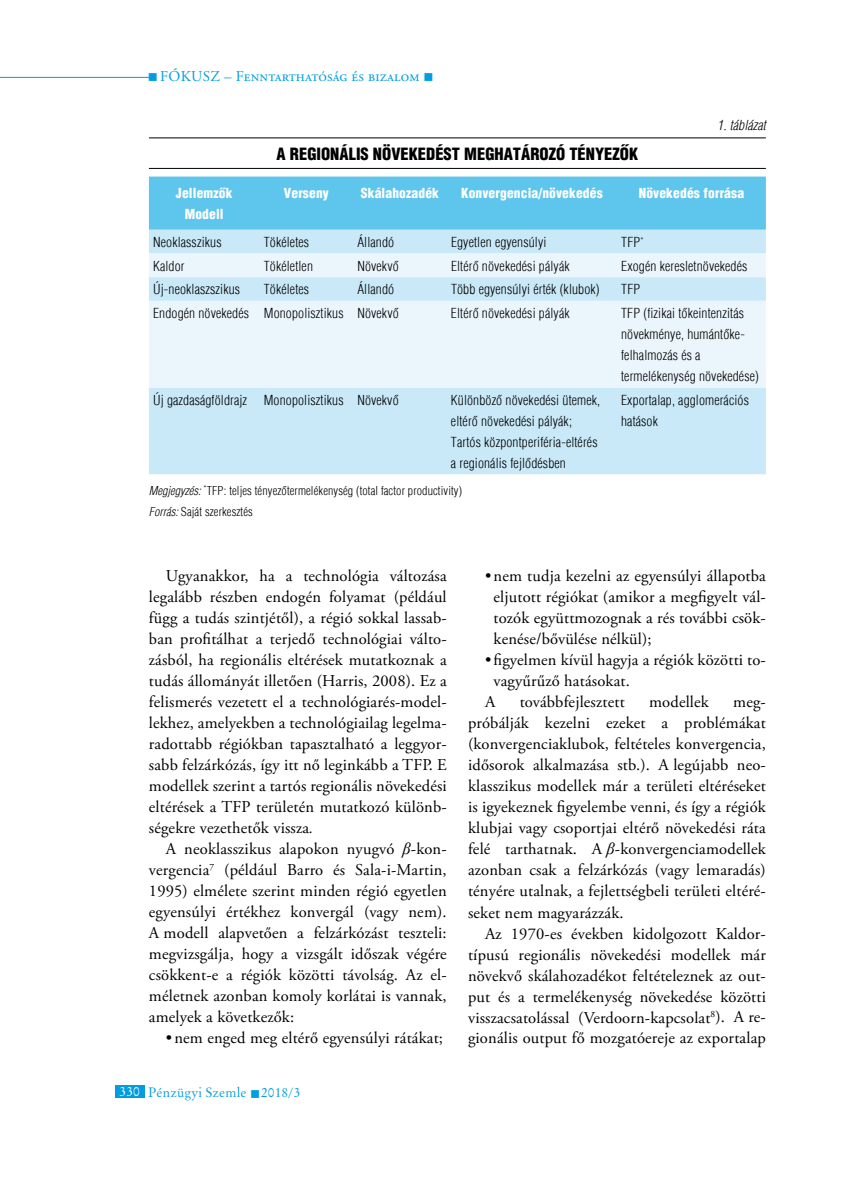
<style>
.page{position:relative;width:851px;height:1191px;background:#fff}
.page>*{position:absolute;margin:0;border:0;box-sizing:border-box;transform-origin:0 0}
.t1{font:16.5px/21px "Adobe Garamond Pro";letter-spacing:.005em;color:#000;text-align:justify}
.t2{font:900 condensed 16.5px "H Helvetica";color:#000}
.t3{font:15px "Adobe Garamond Pro";letter-spacing:.01em;color:#009ee0}
.t4{font:300 condensed 13.5px/21px "H Helvetica";letter-spacing:.01em;color:#000}
.t5{font:900 condensed 13.5px/21px "H Helvetica";letter-spacing:.01em;color:#fff;text-align:center}
.t6{font:13.5px "Original Garamond HU Normal";letter-spacing:.01em;color:#009ee0}
.t7{font:italic 300 condensed 13.5px "H Helvetica";letter-spacing:.01em;color:#000}
.t8{font:300 condensed 12px/21px "H Helvetica";letter-spacing:.01em;color:#000}
.s1{font-style:italic}
.s2{font-family:"Times New Roman";font-style:italic}
.s3{color:#fff}
</style>
<div class="page">
<hr style="left:0;top:77px;width:149px;height:1px;background:#009ee0">
<div style="left:115px;top:1084px;width:30px;height:13px;background:#009ee0"></div>
<hr style="left:149px;top:137px;width:616px;height:1px;background:#000">
<hr style="left:149px;top:168px;width:616px;height:1px;background:#000">
<div style="left:149px;top:176px;width:616px;height:54px;background:#5ec5ed"></div>
<div style="left:149px;top:230px;width:616px;height:244px;background:#c9e9f8"></div>
<svg style="left:149px;top:253px;width:616px;height:134px;background:#e5f3fb"></svg>
<p class="t3" style="left:148px;top:67px;width:287px">■ fókusz – Fenntarthatóság és bizalom ■</p>
<p class="t2" style="left:276px;top:143px;width:363px">A regionális növekedést meghatározó tényezők</p>
<p class="t7" style="left:717px;top:117px;width:50px">1. táblázat</p>
<p class="t5" style="left:176px;top:182px;width:58px">Jellemzők<br>Modell</p>
<p class="t5" style="left:284px;top:182px;width:47px">Verseny</p>
<p class="t5" style="left:361px;top:182px;width:79px">Skálahozadék</p>
<p class="t5" style="left:461px;top:182px;width:143px">Konvergencia/növekedés</p>
<p class="t5" style="left:638px;top:182px;width:107px">Növekedés forrása</p>
<p class="t4" style="left:153px;top:232px;width:70px">Neoklasszikus</p>
<p class="t4" style="left:264px;top:232px;width:47px">Tökéletes</p>
<p class="t4" style="left:357px;top:232px;width:38px">Állandó</p>
<p class="t4" style="left:451px;top:232px;width:97px">Egyetlen egyensúlyi</p>
<p class="t4" style="left:621px;top:232px;width:24px">TFP<sup>*</sup></p>
<p class="t4" style="left:153px;top:255px;width:33px">Kaldor</p>
<p class="t4" style="left:264px;top:255px;width:51px">Tökéletlen</p>
<p class="t4" style="left:357px;top:255px;width:43px">Növekvő</p>
<p class="t4" style="left:451px;top:255px;width:120px">Eltérő növekedési pályák</p>
<p class="t4" style="left:621px;top:255px;width:128px">Exogén keresletnövekedés</p>
<p class="t4" style="left:153px;top:279px;width:88px">Új-neoklaszszikus</p>
<p class="t4" style="left:264px;top:279px;width:47px">Tökéletes</p>
<p class="t4" style="left:357px;top:279px;width:38px">Állandó</p>
<p class="t4" style="left:451px;top:279px;width:150px">Több egyensúlyi érték (klubok)</p>
<p class="t4" style="left:621px;top:279px;width:21px">TFP</p>
<p class="t4" style="left:153px;top:303px;width:247px">Endogén növekedés Monopolisztikus Növekvő</p>
<p class="t4" style="left:451px;top:303px;width:120px">Eltérő növekedési pályák</p>
<p class="t4" style="left:621px;top:303px;width:139px">TFP (fizikai tőkeintenzitás növekménye, humántőke&shy;felhalmozás és a termelékenység növekedése)</p>
<p class="t4" style="left:153px;top:389px;width:247px">Új gazdaságföldrajz Monopolisztikus Növekvő</p>
<p class="t4" style="left:451px;top:389px;width:151px">Különböző növekedési ütemek, eltérő növekedési pályák;<br>Tartós központperiféria-eltérés a regionális fejlődésben</p>
<p class="t4" style="left:621px;top:389px;width:129px">Exportalap, agglomerációs hatások</p>
<p class="t8" style="left:149px;top:480px;width:314px"><span class="s1">Megjegyzés:</span> <sup>*</sup>TFP: teljes tényezőtermelékenység (total factor productivity)<br><span class="s1">Forrás:</span> Saját szerkesztés</p>
<p class="t1" style="left:149px;top:566px;width:299px;text-indent:17px">Ugyanakkor, ha a technológia változása legalább részben endogén folyamat (például függ a tudás szintjétől), a régió sokkal lassab&shy;ban profitálhat a terjedő technológiai válto&shy;zásból, ha regionális eltérések mutatkoznak a tudás állományát illetően (Harris, 2008). Ez a felismerés vezetett el a technológiarés-model&shy;lekhez, amelyekben a technológiailag legelma&shy;radottabb régiókban tapasztalható a leggyor&shy;sabb felzárkózás, így itt nő leginkább a TFP. E modellek szerint a tartós regionális növekedési eltérések a TFP területén mutatkozó különb&shy;ségekre vezethetők vissza<span class="s1">.</span></p>
<p class="t1" style="left:149px;top:839px;width:299px;text-indent:17px">A neoklasszikus alapokon nyugvó <span class="s2">β</span>-kon&shy;vergencia<sup>7</sup> (például Barro és Sala-i-Martin, 1995) elmélete szerint minden régió egyetlen egyensúlyi értékhez konvergál (vagy nem).<br>A modell alapvetően a felzárkózást teszteli: megvizsgálja, hogy a vizsgált időszak végére csökkent-e a régiók közötti távolság. Az el&shy;méletnek azonban komoly korlátai is vannak, amelyek a következők:</p>
<p class="t1" style="left:166px;top:1028px;width:278px">• nem enged meg eltérő egyensúlyi rátákat;</p>
<p class="t6" style="left:120px;top:1084px;width:182px"><span class="s3">330</span> Pénzügyi Szemle ■ 2018/3</p>
<p class="t1" style="left:493px;top:566px;width:274px;text-indent:-8px">• nem tudja kezelni az egyensúlyi állapotba eljutott régiókat (amikor a megfigyelt vál&shy;tozók együttmozognak a rés további csök&shy;kenése/bővülése nélkül);</p>
<p class="t1" style="left:485px;top:650px;width:282px">• figyelmen kívül hagyja a régiók közötti to-</p>
<p class="t1" style="left:493px;top:671px;width:138px">vagyűrűző hatásokat.</p>
<p class="t1" style="left:485px;top:692px;width:12px">A</p>
<p class="t1" style="left:519px;top:692px;width:107px">továbbfejlesztett</p>
<p class="t1" style="left:649px;top:692px;width:62px">modellek</p>
<p class="t1" style="left:468px;top:692px;width:299px;text-indent:265px">meg&shy;próbálják kezelni ezeket a problémákat (konvergenciaklubok, feltételes konvergencia, idősorok alkalmazása stb.). A legújabb neo&shy;klasszikus modellek már a területi eltéréseket is igyekeznek figyelembe venni, és így a régiók klubjai vagy csoportjai eltérő növekedési ráta felé tarthatnak. A <span class="s2">β</span>-konvergenciamodellek azonban csak a felzárkózás (vagy lemaradás) tényére utalnak, a fejlettségbeli területi eltéré&shy;seket nem magyarázzák.</p>
<p class="t1" style="left:468px;top:923px;width:299px;text-indent:17px">Az 1970-es években kidolgozott Kaldor&shy;típusú regionális növekedési modellek már növekvő skálahozadékot feltételeznek az out&shy;put és a termelékenység növekedése közötti visszacsatolással (Verdoorn-kapcsolat<sup>8</sup>). A re&shy;gionális output fő mozgatóereje az exportalap</p>
</div>
